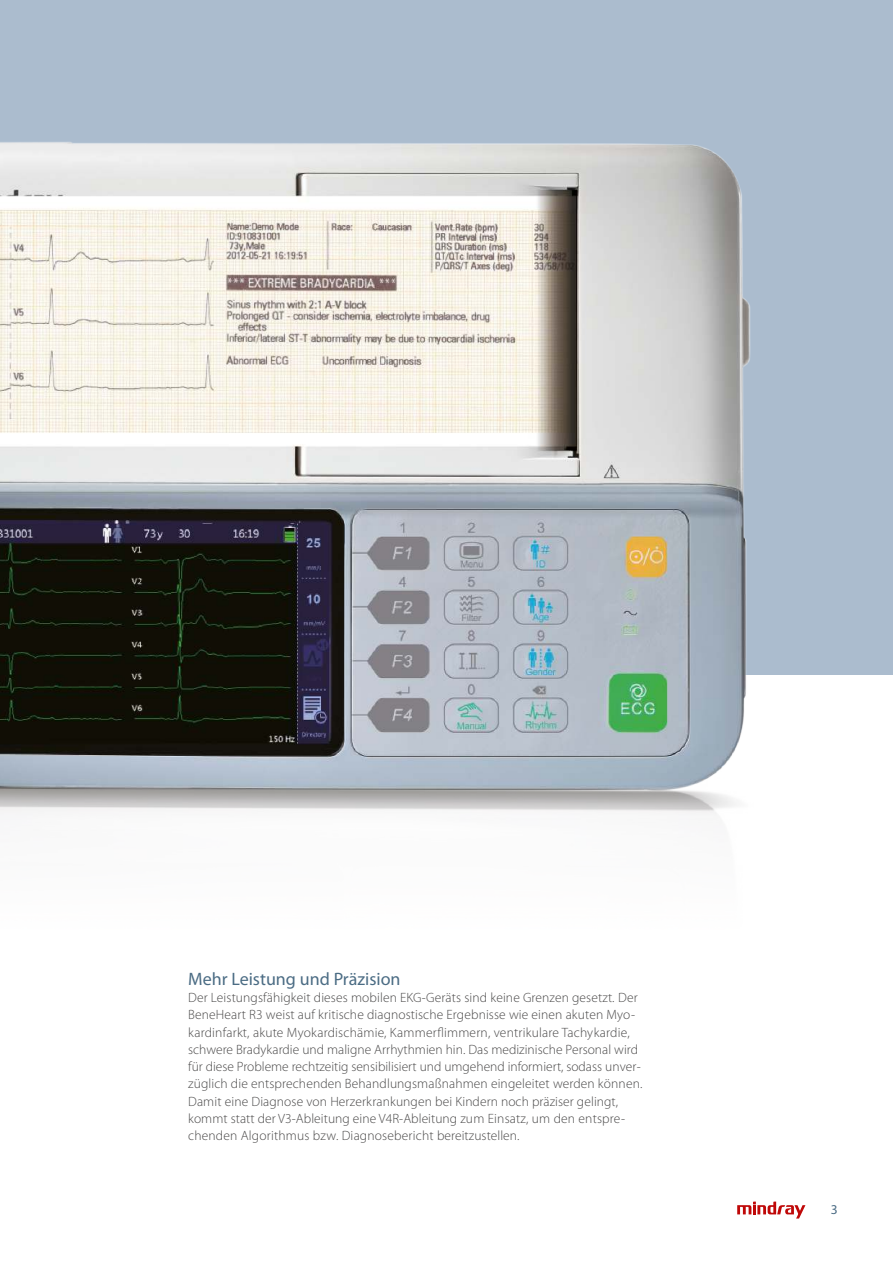
<style>
.page{position:relative;width:893px;height:1263px;background:#fff}
.page>*{position:absolute;margin:0;border:0;box-sizing:border-box;transform-origin:0 0}
.t1{font:18px "Myriad Pro";color:#4b6c84}
.t2{font:300 13.5px/17.2px "Myriad Pro";letter-spacing:.01em;color:#494848}
.t3{font:13.5px "Myriad Pro";color:#4b6c84}
</style>
<div class="page">
<div style="left:0;top:0;width:893px;height:674px;background:#abbcce"></div>
<img style="left:0;top:142px;width:807px;height:673px">
<svg style="left:737px;top:1201px;width:68px;height:17px"></svg>
<h1 class="t1" style="left:188px;top:972px;width:214px">Mehr Leistung und Präzision</h1>
<p class="t2" style="left:188px;top:990px;width:456px">Der Leistungsfähigkeit dieses mobilen EKG-Geräts sind keine Grenzen gesetzt. Der BeneHeart R3 weist auf kritische diagnostische Ergebnisse wie einen akuten Myo&shy;kardinfarkt, akute Myokardischämie, Kammerflimmern, ventrikulare Tachy kardie, schwere Bradykardie und maligne Arrhythmien hin. Das medizinische Personal wird für diese Probleme rechtzeitig sensibilisiert und umgehend informiert, sodass unver&shy;züglich die entsprechenden Behandlungsmaßnahmen eingeleitet werden können.<br>Damit eine Diagnose von Herzerkrankungen bei Kindern noch präziser ge lingt, kommt statt der V3-Ableitung eine V4R-Ableitung zum Einsatz, um den entspre&shy;chen den Algorithmus bzw. Diagnosebericht bereitzustellen.</p>
<p class="t3" style="left:831px;top:1205px;width:8px">3</p>
</div>
